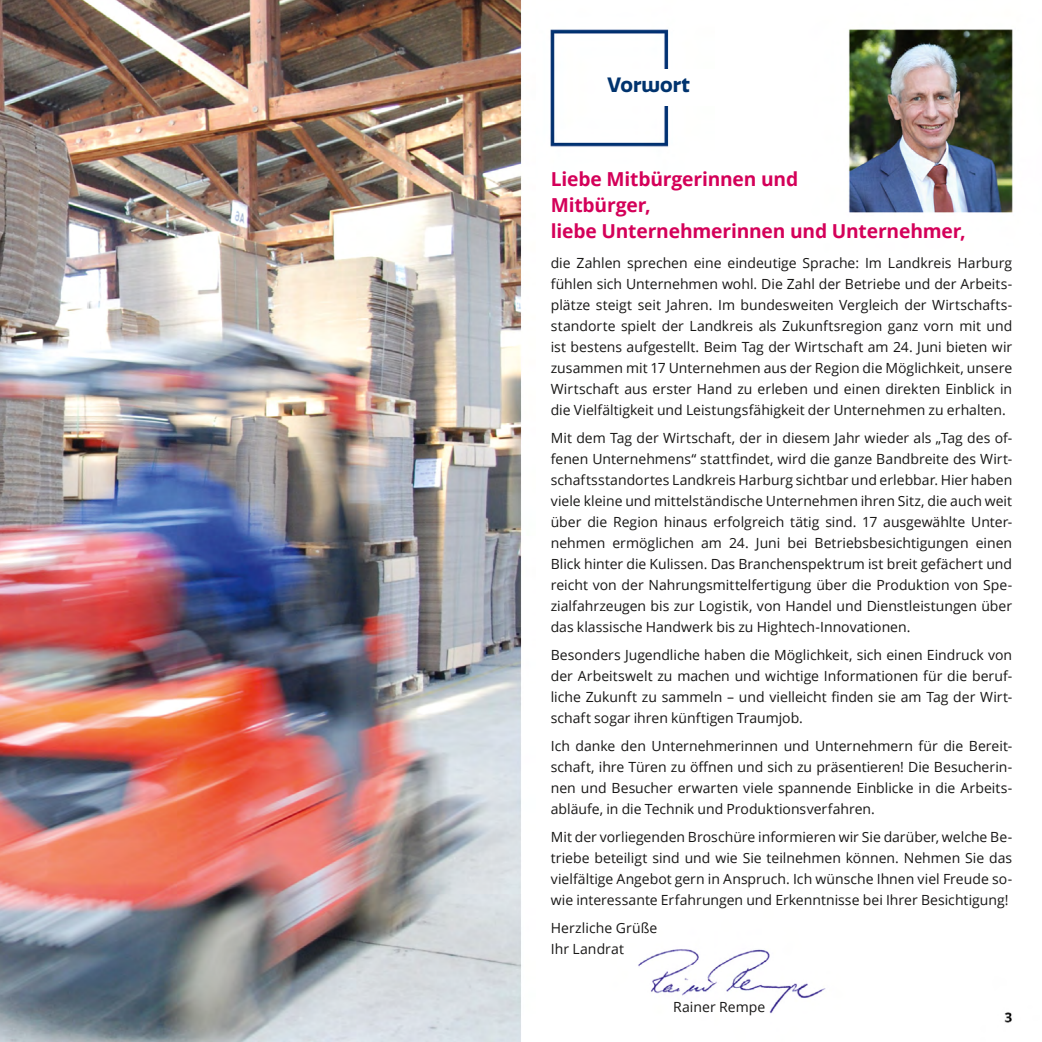
<style>
.page{position:relative;width:1042px;height:1042px;background:#fff}
.page>*{position:absolute;margin:0;border:0;box-sizing:border-box;transform-origin:0 0}
.t1{font:700 20.12px "Quatro";color:#00336e}
.t2{font:700 19.25px "Open Sans";letter-spacing:-.01em;color:#d40059}
.t3{font:14px/21px "Open Sans";color:#181716;text-align:justify}
</style>
<div class="page">
<img style="left:0;top:0;width:1013px;height:1042px">
<div style="left:607px;top:70px;width:155px;height:36px;background:#fff"></div>
<p class="t1" style="left:607px;top:73px;width:84px">Vorwort</p>
<p class="t2" style="left:551px;top:165px;width:249px">Liebe Mitbürgerinnen und</p>
<p class="t2" style="left:551px;top:191px;width:101px">Mitbürger,</p>
<p class="t2" style="left:551px;top:218px;width:416px">liebe Unternehmerinnen und Unternehmer,</p>
<p class="t3" style="left:551px;top:252px;width:463px">die Zahlen sprechen eine eindeutige Sprache: Im Landkreis Harburg fühlen sich Unternehmen wohl. Die Zahl der Betriebe und der Arbeits&shy;plätze steigt seit Jahren. Im bundesweiten Vergleich der Wirtschafts&shy;standorte spielt der Landkreis als Zukunftsregion ganz vorn mit und ist bestens aufgestellt. Beim Tag der Wirtschaft am 24. Juni bieten wir zusammen mit 17 Unternehmen aus der Region die Möglichkeit, unsere Wirtschaft aus erster Hand zu erleben und einen direkten Einblick in die Vielfältigkeit und Leistungsfähigkeit der Unternehmen zu erhalten.</p>
<p class="t3" style="left:551px;top:427px;width:463px">Mit dem Tag der Wirtschaft, der in diesem Jahr wieder als „Tag des of&shy;fenen Unternehmens“ stattfindet, wird die ganze Bandbreite des Wirt&shy;schaftsstandortes Landkreis Harburg sichtbar und erlebbar. Hier haben viele kleine und mittelständische Unternehmen ihren Sitz, die auch weit über die Region hinaus erfolgreich tätig sind. 17 ausgewählte Unter&shy;nehmen ermöglichen am 24. Juni bei Betriebsbesichtigungen einen Blick hinter die Kulissen. Das Branchenspektrum ist breit gefächert und reicht von der Nahrungsmittelfertigung über die Produktion von Spe&shy;zialfahrzeugen bis zur Logistik, von Handel und Dienstleistungen über das klassische Handwerk bis zu Hightech-Innovationen.</p>
<p class="t3" style="left:551px;top:644px;width:463px">Besonders Jugendliche haben die Möglichkeit, sich einen Eindruck von der Arbeitswelt zu machen und wichtige Informationen für die beruf&shy;liche Zukunft zu sammeln – und vielleicht finden sie am Tag der Wirt&shy;schaft sogar ihren künftigen Traumjob.</p>
<p class="t3" style="left:551px;top:735px;width:463px">Ich danke den Unternehmerinnen und Unternehmern für die Bereit&shy;schaft, ihre Türen zu öffnen und sich zu präsentieren! Die Besucherin&shy;nen und Besucher erwarten viele spannende Einblicke in die Arbeits&shy;abläufe, in die Technik und Produktionsverfahren.</p>
<p class="t3" style="left:551px;top:826px;width:463px">Mit der vorliegenden Broschüre informieren wir Sie darüber, welche Be&shy;triebe beteiligt sind und wie Sie teilnehmen können. Nehmen Sie das vielfältige Angebot gern in Anspruch. Ich wünsche Ihnen viel Freude so&shy;wie interessante Erfahrungen und Erkenntnisse bei Ihrer Besichtigung!</p>
<p class="t3" style="left:551px;top:917px;width:108px">Herzliche Grüße</p>
<p class="t3" style="left:551px;top:938px;width:75px">Ihr Landrat</p>
<p class="t3" style="left:673px;top:996px;width:94px">Rainer Rempe</p>
</div>
